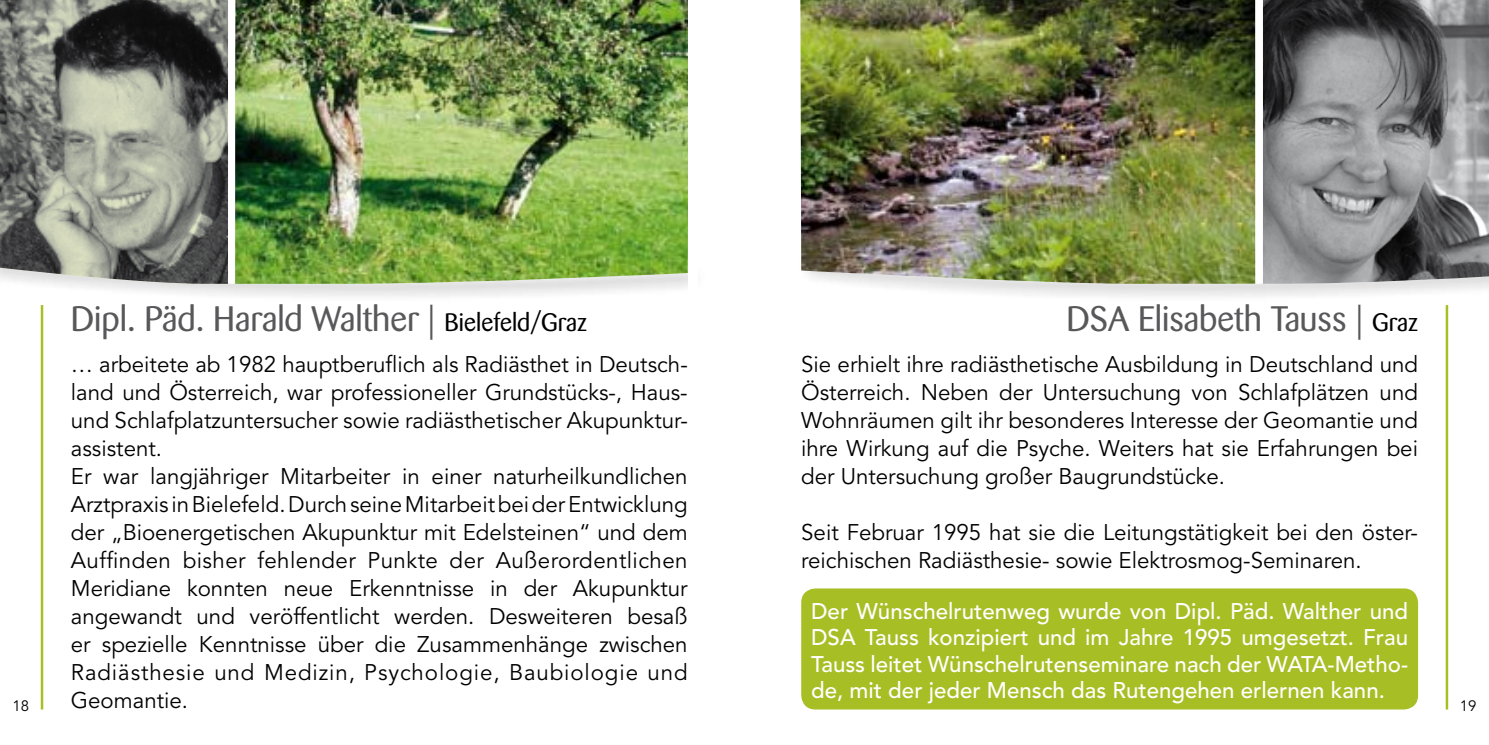
<style>
.page{position:relative;width:1489px;height:745px;background:#fff}
.page>*{position:absolute;margin:0;border:0;box-sizing:border-box;transform-origin:0 0}
.t1{font:35px "Barmeno";color:#58585a}
.t2{font:22.5px/28px "Avenir";color:#000}
.t3{font:500 22.5px/26.2px "Avenir";color:#fff;text-align:justify}
.t4{font:15px "Avenir";color:#000}
.s1{font-size:25px;color:#000}
</style>
<div class="page">
<hr style="left:41px;top:305px;width:2px;height:404px;background:#a7bf25">
<hr style="left:1445px;top:305px;width:2px;height:404px;background:#a7bf25">
<div style="left:794px;top:253px;width:694px;height:48px;background:#000;opacity:.75"></div>
<div style="left:0;top:253px;width:705px;height:48px;background:#000;opacity:.75"></div>
<img style="left:0;top:0;width:228px;height:283px">
<img style="left:235px;top:0;width:452px;height:283px">
<img style="left:1262px;top:0;width:226px;height:283px">
<img style="left:800px;top:0;width:455px;height:283px">
<div style="left:228px;top:0;width:7px;height:283px;background:#fff"></div>
<div style="left:687px;top:0;width:10px;height:298px;background:#fff"></div>
<div style="left:1255px;top:0;width:7px;height:283px;background:#fff"></div>
<div style="left:801px;top:588px;width:616px;height:121px;background:#a7bf25;border-radius:14px"></div>
<h1 class="t1" style="left:71px;top:299px;width:517px">Dipl. Päd. Harald Walther | <span class="s1">Bielefeld/Graz</span></h1>
<h1 class="t1" style="left:1066px;top:299px;width:353px">DSA Elisabeth Tauss | <span class="s1">Graz</span></h1>
<p class="t2" style="left:71px;top:350px;width:618px">… arbeitete ab 1982 hauptberuflich als Radiästhet in Deutsch&shy;land und Österreich, war professioneller Grundstücks-, Haus&shy;und Schlafplatzuntersucher sowie radiästhetischer Akupunktur&shy;assistent.<br>Er war langjähriger Mitarbeiter in einer naturheilkundlichen Arztpraxis in Bielefeld. Durch seine Mitarbeit bei der Entwicklung der „Bioenergetischen Akupunktur mit Edelsteinen“ und dem Auffinden bisher fehlender Punkte der Außerordentlichen Meridiane konnten neue Erkenntnisse in der Akupunktur angewandt und veröffentlicht werden. Desweiteren besaß er spezielle Kenntnisse über die Zusammenhänge zwischen Radiästhesie und Medizin, Psychologie, Baubiologie und Geomantie.</p>
<p class="t2" style="left:801px;top:350px;width:618px;text-align:justify">Sie erhielt ihre radiästhetische Ausbildung in Deutschland und Österreich. Neben der Untersuchung von Schlafplätzen und Wohnräumen gilt ihr besonderes Interesse der Geomantie und ihre Wirkung auf die Psyche. Weiters hat sie Erfahrungen bei der Untersuchung großer Baugrundstücke.</p>
<p class="t2" style="left:801px;top:518px;width:618px">Seit Februar 1995 hat sie die Leitungstätigkeit bei den öster&shy;reichischen Radiästhesie- sowie Elektrosmog-Seminaren.</p>
<p class="t3" style="left:811px;top:598px;width:598px">Der Wünschelrutenweg wurde von Dipl. Päd. Walther und DSA Tauss konzipiert und im Jahre 1995 umgesetzt. Frau Tauss leitet Wünschelrutenseminare nach der WATA-Metho&shy;de, mit der jeder Mensch das Rutengehen erlernen kann.</p>
<p class="t4" style="left:12px;top:696px;width:18px">18</p>
<p class="t4" style="left:1459px;top:696px;width:18px">19</p>
</div>
